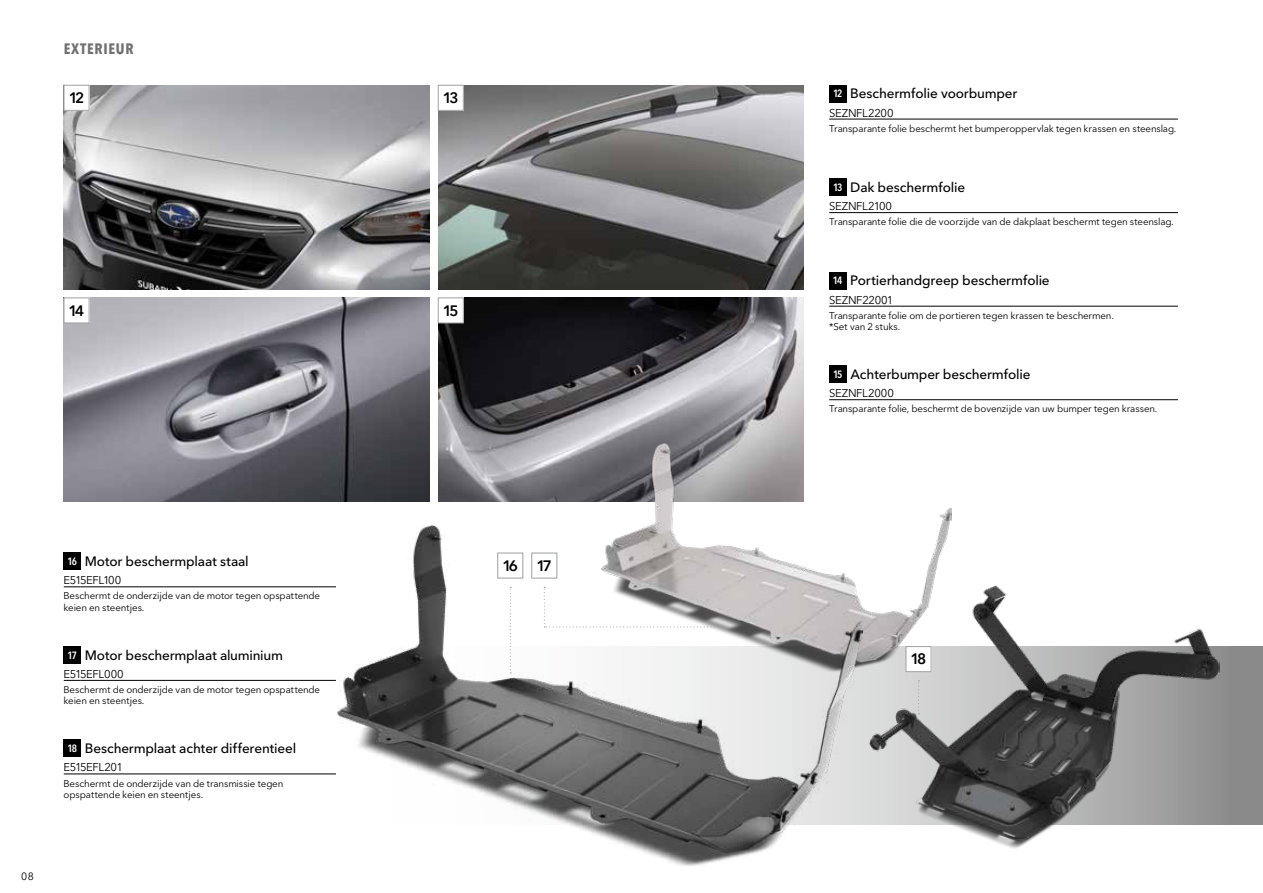
<style>
.page{position:relative;width:1263px;height:893px;background:#fff}
.page>*{position:absolute;margin:0;border:0;box-sizing:border-box;transform-origin:0 0}
.t1{font:600 15px "Avenir Next LT Pro";letter-spacing:-.165em;color:#000}
.t2{font:700 condensed 15px "Avenir Next LT Pro";letter-spacing:.05em;color:#727171}
.t3{font:500 13.5px "Avenir Next LT Pro";letter-spacing:-.01em;color:#000}
.t4{font:11.25px "Avenir Next LT Pro";letter-spacing:-.03em;color:#000}
.t5{font:600 condensed 10.5px "Avenir Next LT Pro";letter-spacing:-.105em;color:#fff}
.t6{font:10.5px "Avenir Next LT Pro";color:#000}
.t7{font:9.75px/11.2px "Avenir Next LT Pro";letter-spacing:-.015em;color:#000}
</style>
<div class="page">
<svg style="left:863px;top:646px;width:400px;height:179px;background:#939393"></svg>
<img style="left:438px;top:298px;width:366px;height:204px">
<img style="left:601px;top:444px;width:350px;height:228px">
<img style="left:338px;top:526px;width:525px;height:340px">
<img style="left:869px;top:586px;width:350px;height:263px">
<img style="left:438px;top:85px;width:366px;height:204px">
<img style="left:64px;top:85px;width:365px;height:204px">
<img style="left:64px;top:298px;width:365px;height:204px">
<svg style="left:829px;top:212px;width:17px;height:1px"></svg>
<hr style="left:846px;top:212px;width:332px;height:1px;background:#000">
<svg style="left:829px;top:399px;width:17px;height:1px"></svg>
<hr style="left:846px;top:399px;width:332px;height:1px;background:#000">
<svg style="left:64px;top:680px;width:17px;height:1px"></svg>
<hr style="left:81px;top:680px;width:255px;height:1px;background:#000">
<svg style="left:64px;top:587px;width:17px;height:1px"></svg>
<hr style="left:81px;top:587px;width:255px;height:1px;background:#000">
<svg style="left:829px;top:119px;width:17px;height:1px"></svg>
<hr style="left:846px;top:119px;width:332px;height:1px;background:#000">
<svg style="left:829px;top:306px;width:17px;height:1px"></svg>
<hr style="left:846px;top:306px;width:332px;height:1px;background:#000">
<svg style="left:64px;top:774px;width:17px;height:1px"></svg>
<hr style="left:81px;top:774px;width:255px;height:1px;background:#000">
<div style="left:829px;top:179px;width:17px;height:17px;background:#000"></div>
<div style="left:829px;top:366px;width:17px;height:17px;background:#000"></div>
<div style="left:64px;top:553px;width:17px;height:17px;background:#000"></div>
<div style="left:64px;top:646px;width:17px;height:17px;background:#000"></div>
<div style="left:64px;top:740px;width:17px;height:17px;background:#000"></div>
<div style="left:829px;top:85px;width:17px;height:17px;background:#000"></div>
<div style="left:829px;top:272px;width:17px;height:17px;background:#000"></div>
<div style="left:64px;top:85px;width:25px;height:25px;background:#fff"></div>
<div style="left:64px;top:85px;width:25px;height:26px;border:1px solid #9fa0a0"></div>
<div style="left:64px;top:298px;width:25px;height:25px;background:#fff"></div>
<div style="left:64px;top:298px;width:25px;height:25px;border:1px solid #9fa0a0"></div>
<div style="left:438px;top:85px;width:25px;height:25px;background:#fff"></div>
<div style="left:438px;top:85px;width:25px;height:26px;border:1px solid #9fa0a0"></div>
<div style="left:438px;top:298px;width:25px;height:25px;background:#fff"></div>
<div style="left:438px;top:298px;width:25px;height:25px;border:1px solid #9fa0a0"></div>
<div style="left:498px;top:553px;width:25px;height:25px;background:#fff"></div>
<div style="left:497px;top:553px;width:26px;height:25px;border:1px solid #9fa0a0"></div>
<div style="left:532px;top:553px;width:25px;height:25px;background:#fff"></div>
<div style="left:531px;top:553px;width:26px;height:25px;border:1px solid #9fa0a0"></div>
<div style="left:906px;top:647px;width:25px;height:25px;background:#fff"></div>
<div style="left:906px;top:646px;width:25px;height:26px;border:1px solid #9fa0a0"></div>
<svg style="left:510px;top:587px;width:1px;height:86px"></svg>
<svg style="left:544px;top:587px;width:175px;height:40px"></svg>
<svg style="left:918px;top:680px;width:1px;height:34px"></svg>
<h1 class="t2" style="left:64px;top:39px;width:71px">EXTERIEUR</h1>
<h1 class="t1" style="left:69px;top:89px;width:17px">12</h1>
<h1 class="t1" style="left:68px;top:301px;width:17px">14</h1>
<p class="t6" style="left:21px;top:870px;width:14px">08</p>
<h2 class="t3" style="left:85px;top:553px;width:165px">Motor beschermplaat staal</h2>
<p class="t4" style="left:63px;top:574px;width:59px">E515EFL100</p>
<p class="t7" style="left:64px;top:590px;width:258px">Beschermt de onderzijde van de motor tegen opspattende keien en steentjes.</p>
<p class="t5" style="left:68px;top:555px;width:11px">16</p>
<h2 class="t3" style="left:85px;top:647px;width:200px">Motor beschermplaat aluminium</h2>
<p class="t4" style="left:63px;top:667px;width:62px">E515EFL000</p>
<p class="t7" style="left:64px;top:684px;width:258px">Beschermt de onderzijde van de motor tegen opspattende keien en steentjes.</p>
<p class="t5" style="left:68px;top:648px;width:11px">17</p>
<h2 class="t3" style="left:85px;top:740px;width:213px">Beschermplaat achter differentieel</h2>
<p class="t4" style="left:63px;top:761px;width:61px">E515EFL201</p>
<p class="t7" style="left:64px;top:777px;width:221px">Beschermt de onderzijde van de transmissie tegen opspattende keien en steentjes.</p>
<p class="t5" style="left:67px;top:742px;width:11px">18</p>
<h1 class="t1" style="left:443px;top:89px;width:17px">13</h1>
<h1 class="t1" style="left:443px;top:301px;width:17px">15</h1>
<h1 class="t1" style="left:502px;top:556px;width:51px">16 17</h1>
<h2 class="t3" style="left:850px;top:85px;width:168px">Beschermfolie voorbumper</h2>
<p class="t4" style="left:829px;top:106px;width:66px">SEZNFL2200</p>
<p class="t7" style="left:829px;top:123px;width:349px">Transparante folie beschermt het bumperoppervlak tegen krassen en steenslag.</p>
<p class="t5" style="left:833px;top:87px;width:11px">12</p>
<h2 class="t3" style="left:850px;top:179px;width:116px">Dak beschermfolie</h2>
<p class="t4" style="left:829px;top:199px;width:65px">SEZNFL2100</p>
<p class="t7" style="left:829px;top:216px;width:346px">Transparante folie die de voorzijde van de dakplaat beschermt tegen steenslag.</p>
<p class="t5" style="left:833px;top:181px;width:11px">13</p>
<h2 class="t3" style="left:850px;top:273px;width:201px">Portierhandgreep beschermfolie</h2>
<p class="t4" style="left:829px;top:293px;width:66px">SEZNF22001</p>
<p class="t7" style="left:829px;top:310px;width:286px">Transparante folie om de portieren tegen krassen te beschermen. *Set van 2 stuks.</p>
<p class="t5" style="left:833px;top:274px;width:11px">14</p>
<h2 class="t3" style="left:850px;top:366px;width:181px">Achterbumper beschermfolie</h2>
<p class="t4" style="left:829px;top:387px;width:66px">SEZNFL2000</p>
<p class="t7" style="left:829px;top:403px;width:330px">Transparante folie, beschermt de bovenzijde van uw bumper tegen krassen.</p>
<p class="t5" style="left:833px;top:368px;width:11px">15</p>
<h1 class="t1" style="left:910px;top:650px;width:17px">18</h1>
</div>
